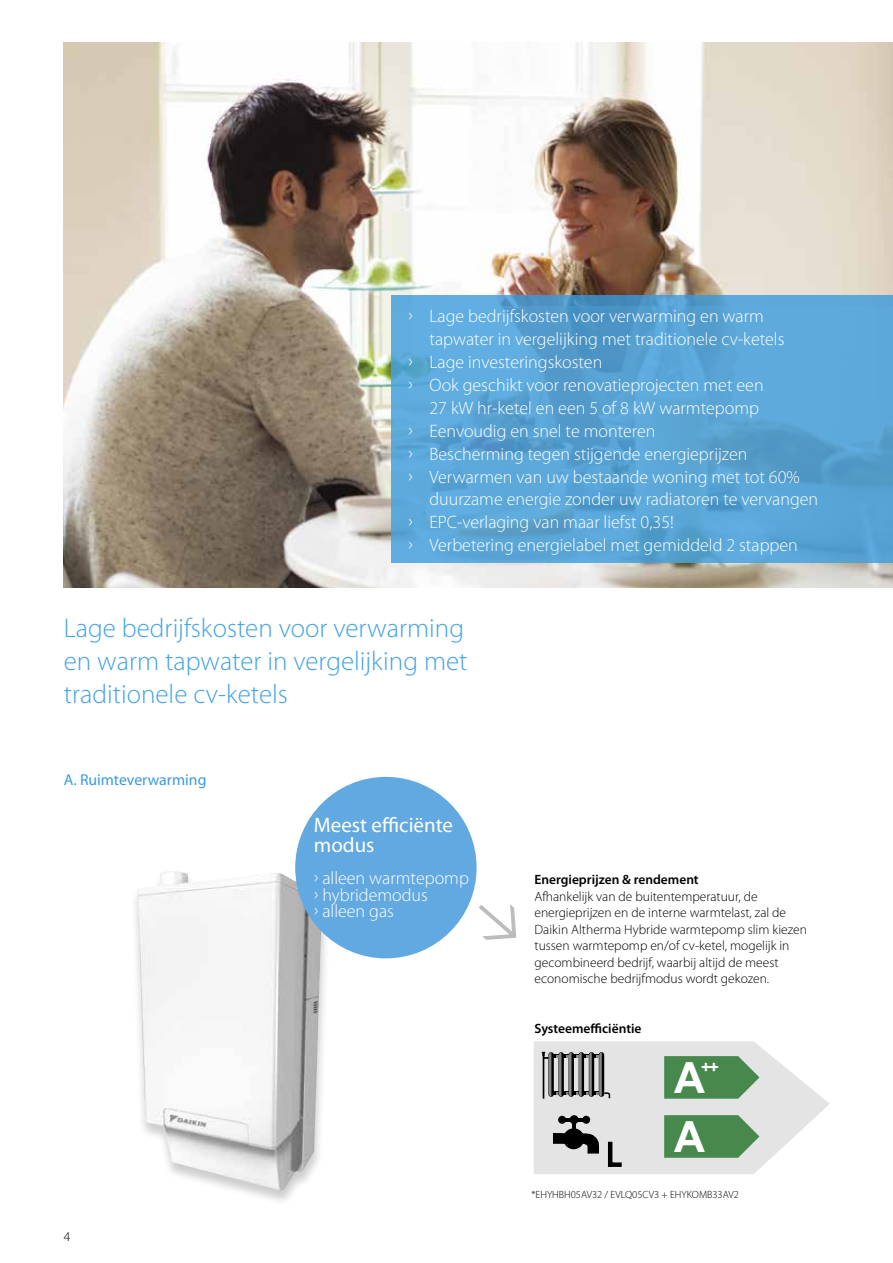
<style>
.page{position:relative;width:893px;height:1263px;background:#fff}
.page>*{position:absolute;margin:0;border:0;box-sizing:border-box;transform-origin:0 0}
.t1{font:700 42.9px "Arial";color:#fff}
.t2{font:300 27px/33px "Myriad Pro";color:#44a3e3}
.t3{font:21px/19.5px "Myriad Pro";color:#fff}
.t4{font:300 18px/16.5px "Myriad Pro";color:#fff}
.t5{font:700 16.65px "Arial";color:#fff}
.t6{font:15.75px "Myriad Pro";color:#3a9bdc}
.t7{font:300 13.5px/16.5px "Myriad Pro";color:#000}
.t8{font:600 13.5px "Myriad Pro";color:#000}
.t9{font:300 10.5px "Myriad Pro";color:#000}
</style>
<div class="page">
<div style="left:131px;top:871px;width:200px;height:336px;background:#000;opacity:.2"></div>
<img style="left:137px;top:871px;width:185px;height:320px">
<img style="left:64px;top:43px;width:829px;height:544px">
<div style="left:295px;top:777px;width:182px;height:181px;background:#62a9e2;border-radius:50%"></div>
<svg style="left:479px;top:904px;width:37px;height:36px"></svg>
<svg style="left:391px;top:295px;width:502px;height:268px;background:#59a4d5"></svg>
<svg style="left:534px;top:1041px;width:296px;height:133px;background:#bcc8bd"></svg>
<p class="t4" style="left:408px;top:308px;width:357px">› Lage bedrijfskosten voor verwarming en warm</p>
<p class="t4" style="left:429px;top:331px;width:356px">tapwater in vergelijking met traditionele cv-ketels</p>
<p class="t4" style="left:408px;top:354px;width:195px">› Lage investeringskosten</p>
<p class="t4" style="left:408px;top:377px;width:357px">› Ook geschikt voor renovatieprojecten met een</p>
<p class="t4" style="left:429px;top:400px;width:331px">27 kW hr-ketel en een 5 of 8 kW warmtepomp</p>
<p class="t4" style="left:408px;top:423px;width:248px">› Eenvoudig en snel te monteren</p>
<p class="t4" style="left:408px;top:446px;width:341px">› Bescherming tegen stijgende energieprijzen</p>
<p class="t4" style="left:408px;top:468px;width:393px">› Verwarmen van uw bestaande woning met tot 60%</p>
<p class="t4" style="left:429px;top:491px;width:390px">duurzame energie zonder uw radiatoren te vervangen</p>
<p class="t4" style="left:408px;top:514px;width:267px">› EPC-verlaging van maar liefst 0,35!</p>
<p class="t4" style="left:408px;top:537px;width:391px">› Verbetering energielabel met gemiddeld 2 stappen</p>
<h2 class="t2" style="left:64px;top:611px;width:405px">Lage bedrijfskosten voor verwarming en warm tapwater in vergelijking met traditionele cv-ketels</h2>
<p class="t6" style="left:64px;top:770px;width:144px">A. Ruimteverwarming</p>
<p class="t7" style="left:64px;top:1229px;width:8px">4</p>
<p class="t3" style="left:314px;top:815px;width:141px">Meest efficiënte modus</p>
<p class="t4" style="left:314px;top:870px;width:156px">› alleen warmtepomp › hybridemodus<br>› alleen gas</p>
<p class="t8" style="left:534px;top:871px;width:166px">Energieprijzen &amp; rendement</p>
<p class="t7" style="left:534px;top:888px;width:274px">Afhankelijk van de buitentemperatuur, de energieprijzen en de interne warmtelast, zal de Daikin Altherma Hybride warmtepomp slim kiezen tussen warmtepomp en/of cv-ketel, mogelijk in gecombineerd bedrijf, waarbij altijd de meest economische bedrijfmodus wordt gekozen.</p>
<p class="t8" style="left:534px;top:1019px;width:108px">Systeemefficiëntie</p>
<h1 class="t1" style="left:674px;top:1050px;width:32px">A</h1>
<p class="t5" style="left:701px;top:1056px;width:19px">++</p>
<h1 class="t1" style="left:674px;top:1109px;width:32px">A</h1>
<p class="t9" style="left:531px;top:1188px;width:209px">*EHYHBH05AV32 / EVLQ05CV3 + EHYKOMB33AV2</p>
</div>
